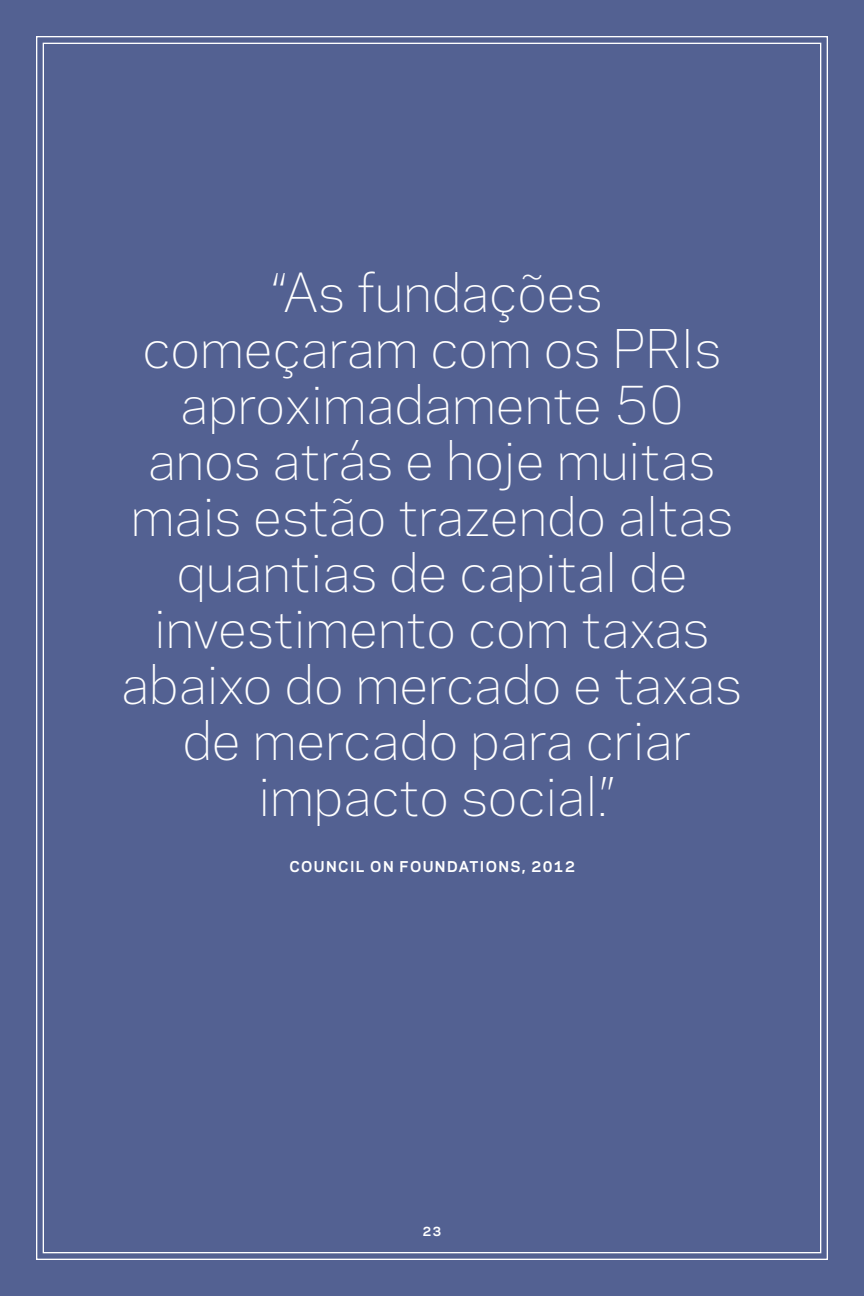
<style>
.page{position:relative;width:864px;height:1296px;background:#536192}
.page>*{position:absolute;margin:0;border:0;box-sizing:border-box;transform-origin:0 0}
.Pull_quote__Galaxie{font:300 50px/56px "Galaxie Polaris";color:#fff;text-align:center}
.Subhead__Galaxie_Pol{font:700 14px "Galaxie Polaris";letter-spacing:.1em;color:#fff}
.t1{font:700 12px "Galaxie Polaris";color:#fff}
</style>
<div class="page">
<p class="Pull_quote__Galaxie" style="left:121px;top:262px;width:622px">“As fundações<br>começaram com os PRIs aproximadamente 50 anos atrás e hoje muitas mais estão trazendo altas quantias de capital de investimento com taxas abaixo do mercado e taxas de mercado para criar impacto social.”</p>
<p class="Subhead__Galaxie_Pol" style="left:289px;top:856px;width:287px">COUNCIL ON FOUNDATIONS, 2012</p>
<p class="t1" style="left:423px;top:1222px;width:20px">23</p>
</div>
